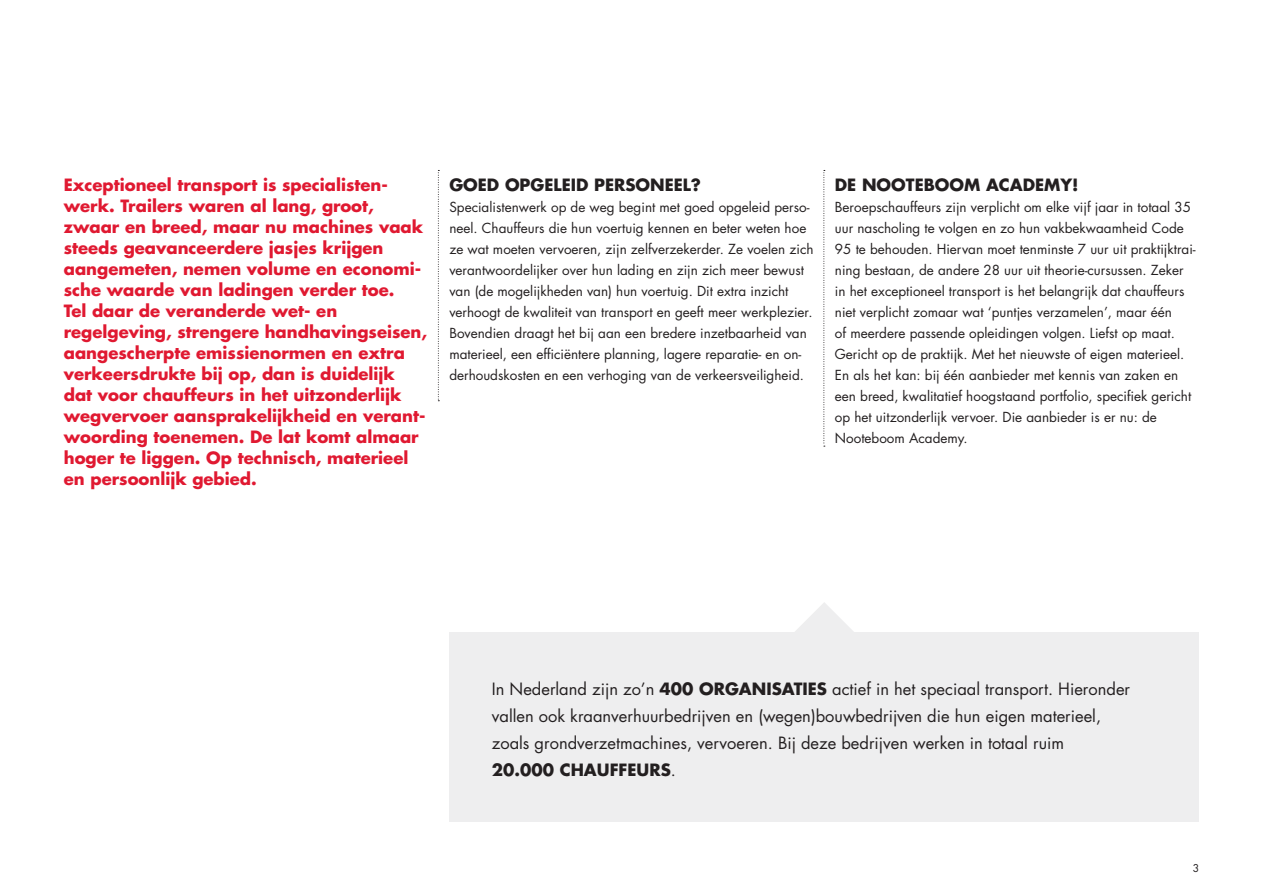
<style>
.page{position:relative;width:1263px;height:893px;background:#fff}
.page>*{position:absolute;margin:0;border:0;box-sizing:border-box;transform-origin:0 0}
.t1{font:700 16.5px/21px "Futura Std";color:#e01931}
.t2{font:16.5px/27px "Futura Std";color:#231f20}
.t3{font:700 16.5px "Futura Std";color:#231f20}
.t4{font:13.5px/21px "Futura Std";color:#231f20}
.t5{font:10.5px "Futura Std";color:#231f20}
.s1{font-weight:700}
</style>
<div class="page">
<svg style="left:795px;top:602px;width:59px;height:30px"></svg>
<div style="left:449px;top:632px;width:750px;height:189px;background:#eeeeef"></div>
<svg style="left:438px;top:170px;width:1px;height:231px"></svg>
<svg style="left:823px;top:170px;width:2px;height:277px"></svg>
<p class="t1" style="left:64px;top:174px;width:365px">Exceptioneel transport is specialisten&shy;werk. Trailers waren al lang, groot, zwaar en breed, maar nu machines vaak steeds geavanceerdere jasjes krijgen aangemeten, nemen volume en economi&shy;sche waarde van ladingen verder toe.<br>Tel daar de veranderde wet- en regelgeving, strengere handhavingseisen, aangescherpte emissienormen en extra verkeersdrukte bij op, dan is duidelijk dat voor chauffeurs in het uitzonderlijk wegvervoer aansprakelijkheid en verant&shy;woording toenemen. De lat komt almaar hoger te liggen. Op technisch, materieel en persoonlijk gebied.</p>
<p class="t3" style="left:449px;top:174px;width:253px">GOED OPGELEID PERSONEEL?</p>
<p class="t4" style="left:449px;top:197px;width:366px">Specialistenwerk op de weg begint met goed opgeleid perso&shy;neel. Chauffeurs die hun voertuig kennen en beter weten hoe ze wat moeten vervoeren, zijn zelfverzekerder. Ze voelen zich verantwoordelijker over hun lading en zijn zich meer bewust van (de mogelijkheden van) hun voertuig. Dit extra inzicht verhoogt de kwaliteit van transport en geeft meer werkplezier.<br>Bovendien draagt het bij aan een bredere inzetbaarheid van materieel, een efficiëntere planning, lagere reparatie- en on&shy;derhoudskosten en een verhoging van de verkeersveiligheid.</p>
<p class="t3" style="left:835px;top:174px;width:245px">DE NOOTEBOOM ACADEMY!</p>
<p class="t4" style="left:835px;top:197px;width:362px">Beroepschauffeurs zijn verplicht om elke vijf jaar in totaal 35 uur nascholing te volgen en zo hun vakbekwaamheid Code 95 te behouden. Hiervan moet tenminste 7 uur uit praktijktrai&shy;ning bestaan, de andere 28 uur uit theorie-cursussen. Zeker in het exceptioneel transport is het belangrijk dat chauffeurs niet verplicht zomaar wat ‘puntjes verzamelen’, maar één<br>of meerdere passende opleidingen volgen. Liefst op maat.<br>Gericht op de praktijk. Met het nieuwste of eigen materieel.<br>En als het kan: bij één aanbieder met kennis van zaken en een breed, kwalitatief hoogstaand portfolio, specifiek gericht op het uitzonderlijk vervoer. Die aanbieder is er nu: de Nooteboom Academy.</p>
<p class="t2" style="left:492px;top:676px;width:640px">In Nederland zijn zo’n <span class="s1">400 ORGANISATIES</span> actief in het speciaal transport. Hieronder vallen ook kraanverhuurbedrijven en (wegen) bouwbedrijven die hun eigen materieel, zoals grondverzetmachines, vervoeren. Bij deze bedrijven werken in totaal ruim <span class="s1">20.000 CHAUFFEURS</span>.</p>
<p class="t5" style="left:1193px;top:861px;width:8px">3</p>
</div>
